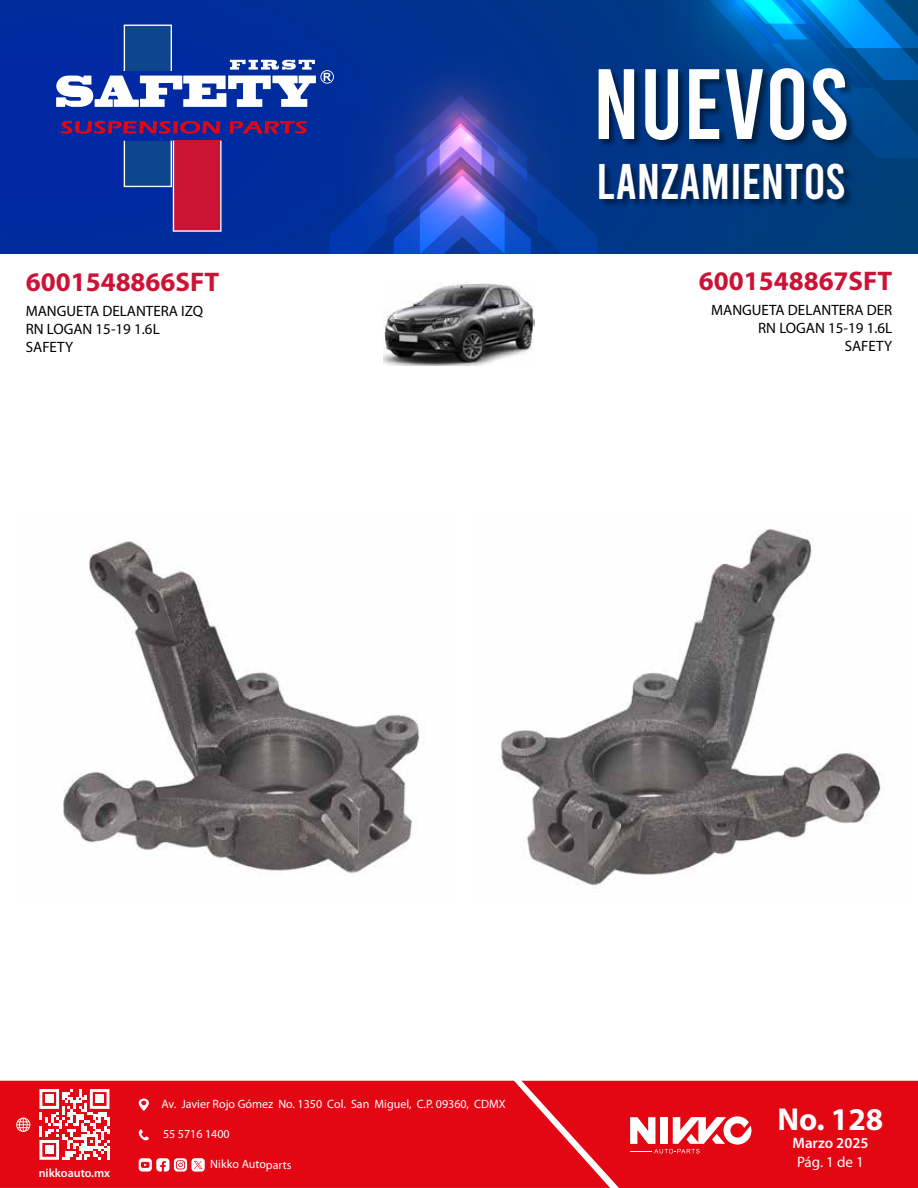
<style>
.page{position:relative;width:918px;height:1188px;background:#fff}
.page>*{position:absolute;margin:0;border:0;box-sizing:border-box;transform-origin:0 0}
.t1{font:99.75px "Bebas";color:#fff}
.t2{font:49.8px "Bebas";color:#fff}
.t3{font:700 31.8px "Myriad Pro";color:#fff}
.t4{font:700 27px "Myriad Pro";color:#cc1335}
.t5{font:600 15.15px "Myriad Pro";color:#fff}
.t6{font:15.15px "Myriad Pro";color:#fff}
.t7{font:15px/18px "Myriad Pro";color:#000}
.t8{font:12.15px "Myriad Pro";color:#fff}
.t9{font:600 12.15px "Myriad Pro";color:#fff}
</style>
<div class="page">
<div style="left:0;top:0;width:918px;height:254px;background:linear-gradient(to right,#012aa5,#003e77)"></div>
<svg style="left:617px;top:0;width:301px;height:169px;background:#003982"></svg>
<svg style="left:653px;top:0;width:265px;height:158px;background:#0065af"></svg>
<div style="left:0;top:1081px;width:522px;height:107px;background:#e30613"></div>
<svg style="left:39px;top:1089px;width:70px;height:71px"></svg>
<div style="left:45px;top:1095px;width:8px;height:8px;background:#fff"></div>
<div style="left:95px;top:1095px;width:9px;height:8px;background:#fff"></div>
<div style="left:45px;top:1146px;width:8px;height:8px;background:#fff"></div>
<svg style="left:16px;top:1118px;width:14px;height:14px"></svg>
<svg style="left:139px;top:1098px;width:10px;height:13px"></svg>
<svg style="left:139px;top:1129px;width:10px;height:12px"></svg>
<svg style="left:139px;top:1158px;width:66px;height:14px"></svg>
<svg style="left:522px;top:1081px;width:396px;height:107px;background:#e41723"></svg>
<img style="left:597px;top:53px;width:263px;height:164px">
<svg style="left:56px;top:25px;width:541px;height:229px;background:#23409f"></svg>
<img style="left:384px;top:282px;width:150px;height:84px">
<img style="left:63px;top:541px;width:357px;height:334px">
<img style="left:497px;top:529px;width:384px;height:357px">
<h3 class="t4" style="left:26px;top:264px;width:195px">6001548866SFT</h3>
<p class="t7" style="left:26px;top:302px;width:179px">MANGUETA DELANTERA IZQ<br>RN LOGAN 15-19 1.6L<br>SAFETY</p>
<h1 class="t1" style="left:593px;top:54px;width:258px">NUEVOS</h1>
<h2 class="t2" style="left:597px;top:157px;width:251px">LANZAMIENTOS</h2>
<h3 class="t4" style="left:699px;top:263px;width:195px">6001548867SFT</h3>
<p class="t7" style="left:711px;top:301px;width:182px;text-align:right">MANGUETA DELANTERA DER<br>RN LOGAN 15-19 1.6L<br>SAFETY</p>
<p class="t9" style="left:39px;top:1165px;width:73px">nikkoauto.mx</p>
<p class="t8" style="left:161px;top:1097px;width:346px">Av. Javier Rojo Gómez No. 1350 Col. San Miguel, C.P. 09360, CDMX</p>
<p class="t8" style="left:163px;top:1127px;width:68px">55 5716 1400</p>
<p class="t8" style="left:210px;top:1157px;width:83px">Nikko Autoparts</p>
<h3 class="t3" style="left:778px;top:1099px;width:107px">No. 128</h3>
<p class="t5" style="left:793px;top:1133px;width:77px">Marzo 2025</p>
<p class="t6" style="left:797px;top:1153px;width:68px">Pág. 1 de 1</p>
</div>
